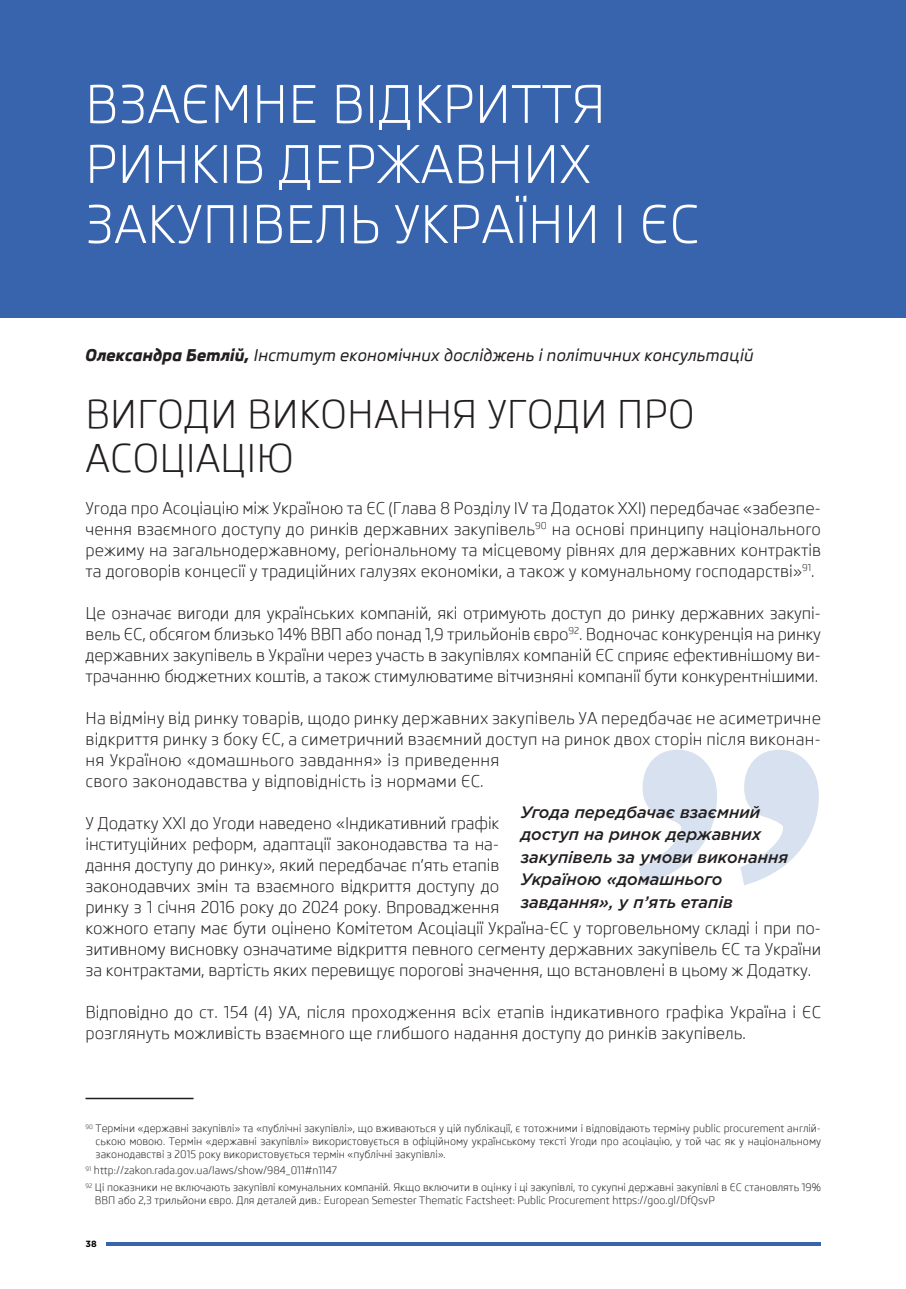
<style>
.page{position:relative;width:906px;height:1289px;background:#fff}
.page>*{position:absolute;margin:0;border:0;box-sizing:border-box;transform-origin:0 0}
.Glava_01{font:52.5px/60px "Skoda Pro";color:#fff}
.Glava_02{font:39px/43.5px "Skoda Pro";color:#231f20}
.Body_main{font:16.5px/21px "Skoda Pro";letter-spacing:-.01em;color:#231f20;text-align:justify}
.Body_main-2{font:16.5px/21px "Skoda Pro";letter-spacing:.01em;color:#231f20}
.t1{font:italic 500 16.5px/22.5px "Gotham Pro";color:#231f20}
.t2{font:italic 500 16.5px "Skoda Pro";color:#231f20}
.snos_01{font:10.5px/12.6px "Skoda Pro";color:#231f20;text-align:justify}
.t3{font:700 9px "Gotham Pro";color:#000}
.s1{font-weight:800}
</style>
<div class="page">
<hr style="left:106px;top:1242px;width:715px;height:3px;background:#3864ad">
<div style="left:0;top:0;width:906px;height:317px;background:#3864ad"></div>
<hr style="left:85px;top:1097px;width:108px;height:2px;background:#231f20">
<svg style="left:639px;top:749px;width:180px;height:136px"></svg>
<p class="Glava_01" style="left:85px;top:75px;width:616px">ВЗАЄМНЕ ВІДКРИТТЯ<br>РИНКІВ ДЕРЖАВНИХ<br>ЗАКУПІВЕЛЬ УКРАЇНИ І ЄС</p>
<p class="t2" style="left:85px;top:345px;width:670px"><span class="s1">Олександра Бетлій,</span> Інститут економічних досліджень і політичних консультацій</p>
<p class="Glava_02" style="left:85px;top:393px;width:611px">ВИГОДИ ВИКОНАННЯ УГОДИ ПРО<br>АСОЦІАЦІЮ</p>
<p class="Body_main" style="left:85px;top:497px;width:737px">Угода про Асоціацію між Україною та ЄС (Глава 8 Розділу ІV та Додаток ХХІ) передбачає «забезпе&shy;чення взаємного доступу до ринків державних закупівель<sup>90</sup> на основі принципу національного режиму на загальнодержавному, регіональному та місцевому рівнях для державних контрактів та договорів концесії у традиційних галузях економіки, а також у комунальному господарстві»<sup>91</sup>.</p>
<p class="Body_main" style="left:85px;top:602px;width:737px">Це означає вигоди для українських компаній, які отримують доступ до ринку державних закупі&shy;вель ЄС, обсягом близько 14% ВВП або понад 1,9 трильйонів євро<sup>92</sup>. Водночас конкуренція на ринку державних закупівель в України через участь в закупівлях компаній ЄС сприяє ефективнішому ви&shy;трачанню бюджетних коштів, а також стимулюватиме вітчизняні компанії бути конкурентнішими.</p>
<p class="Body_main-2" style="left:85px;top:707px;width:737px">На відміну від ринку товарів, щодо ринку державних закупівель УА передбачає не асиметричне відкриття ринку з боку ЄС, а симетричний взаємний доступ на ринок двох сторін після виконан&shy;ня Україною «домашнього завдання» із приведення<br>свого законодавства у відповідність із нормами ЄС.</p>
<p class="Body_main" style="left:85px;top:812px;width:737px;text-align:left">У Додатку ХХІ до Угоди наведено «Індикативний графік<br>інституційних реформ, адаптації законодавства та на-<br>дання доступу до ринку», який передбачає п’ять етапів<br>законодавчих змін та взаємного відкриття доступу до<br>ринку з 1 січня 2016 року до 2024 року. Впровадження<br>кожного етапу має бути оцінено Комітетом Асоціації Україна-ЄС у торговельному складі і при по&shy;зитивному висновку означатиме відкриття певного сегменту державних закупівель ЄС та України за контрактами, вартість яких перевищує порогові значення, що встановлені в цьому ж Додатку.</p>
<p class="Body_main" style="left:85px;top:1001px;width:737px">Відповідно до ст. 154 (4) УА, після проходження всіх етапів індикативного графіка Україна і ЄС розглянуть можливість взаємного ще глибшого надання доступу до ринків закупівель.</p>
<p class="t1" style="left:520px;top:800px;width:269px">Угода передбачає взаємний доступ на ринок державних закупівель за умови виконання<br>Україною «домашнього завдання», у п’ять етапів</p>
<p class="snos_01" style="left:96px;top:1122px;width:727px;text-indent:-10px"><sup>90</sup> Терміни «державні закупівлі» та «публічні закупівлі», що вживаються у цій публікації, є тотожними і відповідають терміну public procurement англій&shy;ською мовою. Термін «державні закупівлі» використовується в офіційному українському тексті Угоди про асоціацію, у той час як у національному законодавстві з 2015 року використовується термін «публічні закупівлі».</p>
<p class="snos_01" style="left:85px;top:1164px;width:253px"><sup>91</sup> http://zakon.rada.gov.ua/laws/show/984_011#n1147</p>
<p class="snos_01" style="left:95px;top:1181px;width:727px;text-indent:-9px"><sup>92</sup> Ці показники не включають закупівлі комунальних компаній. Якщо включити в оцінку і ці закупівлі, то сукупні державні закупівлі в ЄС становлять 19%<br>ВВП або 2,3 трильйони євро. Для деталей див.: European Semester Thematic Factsheet: Public Procurement https://goo.gl/DfQsvP</p>
<p class="t3" style="left:85px;top:1238px;width:13px">38</p>
</div>
